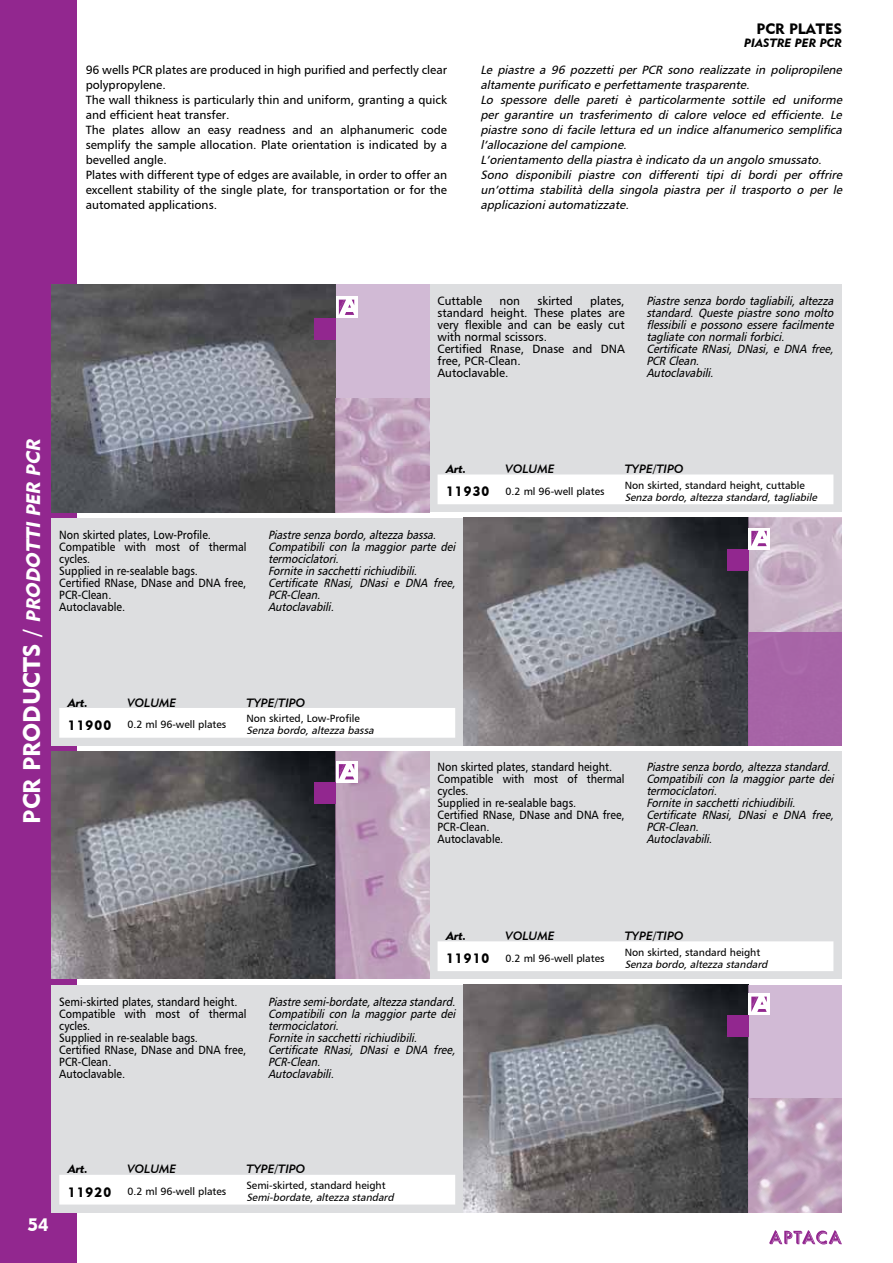
<style>
.page{position:relative;width:893px;height:1263px;background:#fff}
.page>*{position:absolute;margin:0;border:0;box-sizing:border-box;transform-origin:0 0}
.t1{font:italic 19.5px "Geometric 415 BT Black A";color:#fff}
.t2{font:18px "Geometric 415 BT Black A";color:#fff}
.t3{font:15px "Geometric 415 BT Black A";color:#000}
.t4{font:12px/15px "Humanist 777 BT Roman B";color:#000}
.t5{font:italic 12px/12px "Humanist 777 BT Roman B";color:#000;scale:.9 1}
.t6{font:italic 12px/15px "Humanist 777 BT Roman B";color:#000}
.t7{font:12px/12px "Humanist 777 BT Roman B";color:#000;scale:.9 1}
.t8{font:italic 12px/12px "Humanist 777 BT Roman B";color:#000;scale:.92 1}
.t9{font:12px "Geometric 415 BT Medium Italic A";color:#000}
.t10{font:12px "Geometric 415 BT Black Italic A";color:#000}
.t11{font:10.5px "Humanist 777 BT Roman B";color:#000}
.t12{font:italic 10.5px "Humanist 777 BT Roman B";color:#000}
.s1{font-style:normal;font-size:24px}
.s2{font-family:"Geometric 415 BT Black A";font-size:13.5px}
</style>
<div class="page">
<div style="left:0;top:0;width:76px;height:1263px;background:#92278f"></div>
<svg style="left:769px;top:1230px;width:73px;height:14px"></svg>
<div style="left:51px;top:284px;width:791px;height:228px;background:#dddee0"></div>
<div style="left:51px;top:518px;width:791px;height:227px;background:#dddee0"></div>
<div style="left:51px;top:751px;width:791px;height:228px;background:#dddee0"></div>
<div style="left:51px;top:985px;width:791px;height:227px;background:#dddee0"></div>
<img style="left:51px;top:284px;width:285px;height:228px">
<img style="left:463px;top:518px;width:285px;height:227px">
<img style="left:51px;top:751px;width:285px;height:228px">
<img style="left:463px;top:985px;width:285px;height:227px">
<div style="left:438px;top:474px;width:395px;height:30px;background:#fff"></div>
<div style="left:59px;top:708px;width:396px;height:30px;background:#fff"></div>
<div style="left:438px;top:941px;width:395px;height:30px;background:#fff"></div>
<div style="left:59px;top:1175px;width:396px;height:29px;background:#fff"></div>
<div style="left:315px;top:782px;width:21px;height:22px;background:#92278f"></div>
<svg style="left:336px;top:751px;width:93px;height:228px;background:#c2a6bf"></svg>
<div style="left:315px;top:318px;width:21px;height:21px;background:#92278f"></div>
<svg style="left:336px;top:284px;width:93px;height:228px;background:#c9afca"></svg>
<div style="left:727px;top:549px;width:21px;height:21px;background:#92278f"></div>
<svg style="left:748px;top:518px;width:94px;height:227px;background:#b88db7"></svg>
<div style="left:727px;top:1015px;width:21px;height:21px;background:#92278f"></div>
<svg style="left:748px;top:985px;width:94px;height:227px;background:#c9afc9"></svg>
<p class="t4" style="left:86px;top:62px;width:363px">96 wells PCR plates are produced in high purified and perfectly clear polypropylene.<br>The wall thikness is particularly thin and uniform, granting a quick and efficient heat transfer.<br>The plates allow an easy readness and an alphanumeric code semplify the sample allocation. Plate orientation is indicated by a bevelled angle.<br>Plates with different type of edges are available, in order to offer an excellent stability of the single plate, for transportation or for the automated applications.</p>
<p class="t3" style="left:756px;top:19px;width:87px">PCR PLATES</p>
<p class="t10" style="left:744px;top:35px;width:99px">PIASTRE PER PCR</p>
<p class="t6" style="left:480px;top:62px;width:366px">Le piastre a 96 pozzetti per PCR sono realizzate in polipropilene altamente purificato e perfettamente trasparente.<br>Lo spessore delle pareti è particolarmente sottile ed uniforme per garantire un trasferimento di calore veloce ed efficiente. Le piastre sono di facile lettura ed un indice alfanumerico semplifica l’allocazione delcampione.<br>L’orientamento della piastra è indicato da un angolo smussato.<br>Sono disponibili piastre con differenti tipi di bordi per offrire un’ottima stabilità della singola piastra per il trasporto o per le applicazioniautomatizzate.</p>
<p class="t4" style="left:438px;top:294px;width:189px;line-height:12px;text-indent:153px">plates, standard height. These plates are very flexible and can be easly cut with normal scissors.<br>Certified Rnase, Dnase and DNA free, PCR-Clean.<br>Autoclavable.</p>
<p class="t4" style="left:438px;top:293px;width:46px">Cuttable</p>
<p class="t4" style="left:500px;top:293px;width:22px">non</p>
<p class="t4" style="left:538px;top:293px;width:37px">skirted</p>
<p class="t8" style="left:646px;top:294px;width:208px">Piastre senza bordo tagliabili, altezza standard. Queste piastre sono molto flessibili e possono essere facilmente tagliatecon normaliforbici.<br>Certificate RNasi, DNasi, e DNA free,<br>PCR Clean.<br>Autoclavabili.</p>
<h1 class="t1" style="left:21px;top:824px;width:389px;rotate:-90deg"><span class="s1">P C R P RO D U C T S /</span> PRODOTTI PER PCR</h1>
<p class="t7" style="left:59px;top:528px;width:209px">Non skirted plates, Low-Profile.<br>Compatible with most of thermal cycles.<br>Supplied in re-sealable bags.<br>Certified RNase, DNase and DNA free,<br>PCR-Clean.<br>Autoclavable.</p>
<p class="t10" style="left:446px;top:461px;width:22px">Art.</p>
<p class="t9" style="left:506px;top:461px;width:50px">VOLUME</p>
<p class="t9" style="left:625px;top:461px;width:60px">TYPE/TIPO</p>
<p class="t11" style="left:446px;top:485px;width:160px"><span class="s2">11930</span> 0.2 ml 96-well plates</p>
<p class="t11" style="left:625px;top:479px;width:182px">Non skirted, standard height, cuttable</p>
<p class="t12" style="left:625px;top:491px;width:196px">Senza bordo,altezza standard,tagliabile</p>
<p class="t5" style="left:268px;top:528px;width:213px">Piastresenzabordo,altezzabassa.<br>Compatibili con la maggior parte dei termociclatori.<br>Fornitein sacchettirichiudibili.<br>Certificate RNasi, DNasi e DNA free,<br>PCR-Clean.<br>Autoclavabili.</p>
<p class="t10" style="left:68px;top:695px;width:22px">Art.</p>
<p class="t9" style="left:127px;top:695px;width:50px">VOLUME</p>
<p class="t9" style="left:246px;top:695px;width:60px">TYPE/TIPO</p>
<p class="t11" style="left:68px;top:718px;width:160px"><span class="s2">11900</span> 0.2 ml 96-well plates</p>
<p class="t11" style="left:246px;top:712px;width:115px">Non skirted, Low-Profile</p>
<p class="t12" style="left:246px;top:724px;width:131px">Senza bordo,altezza bassa</p>
<p class="t7" style="left:438px;top:761px;width:209px">Non skirted plates, standard height.<br>Compatible with most of thermal cycles.<br>Supplied in re-sealable bags.<br>Certified RNase, DNase and DNA free,<br>PCR-Clean.<br>Autoclavable.</p>
<p class="t5" style="left:646px;top:761px;width:213px">Piastresenzabordo,altezzastandard.<br>Compatibili con la maggior parte dei termociclatori.<br>Fornitein sacchettirichiudibili.<br>Certificate RNasi, DNasi e DNA free,<br>PCR-Clean.<br>Autoclavabili.</p>
<p class="t7" style="left:59px;top:995px;width:209px">Semi-skirted plates, standard height.<br>Compatible with most of thermal cycles.<br>Supplied in re-sealable bags.<br>Certified RNase, DNase and DNA free,<br>PCR-Clean.<br>Autoclavable.</p>
<p class="t10" style="left:446px;top:928px;width:22px">Art.</p>
<p class="t9" style="left:506px;top:928px;width:50px">VOLUME</p>
<p class="t9" style="left:625px;top:928px;width:60px">TYPE/TIPO</p>
<p class="t11" style="left:446px;top:951px;width:160px"><span class="s2">11910</span> 0.2 ml 96-well plates</p>
<p class="t11" style="left:625px;top:945px;width:137px">Non skirted, standard height</p>
<p class="t12" style="left:625px;top:957px;width:147px">Senza bordo,altezza standard</p>
<p class="t5" style="left:268px;top:995px;width:213px">Piastresemi-bordate,altezzastandard.<br>Compatibili con la maggior parte dei termociclatori.<br>Fornitein sacchettirichiudibili.<br>Certificate RNasi, DNasi e DNA free,<br>PCR-Clean.<br>Autoclavabili.</p>
<h2 class="t2" style="left:28px;top:1213px;width:22px">54</h2>
<p class="t10" style="left:68px;top:1162px;width:22px">Art.</p>
<p class="t9" style="left:127px;top:1162px;width:50px">VOLUME</p>
<p class="t9" style="left:246px;top:1162px;width:60px">TYPE/TIPO</p>
<p class="t11" style="left:68px;top:1185px;width:160px"><span class="s2">11920</span> 0.2 ml 96-well plates</p>
<p class="t11" style="left:246px;top:1179px;width:141px">Semi-skirted, standard height</p>
<p class="t12" style="left:246px;top:1191px;width:151px">Semi-bordate,altezza standard</p>
</div>
